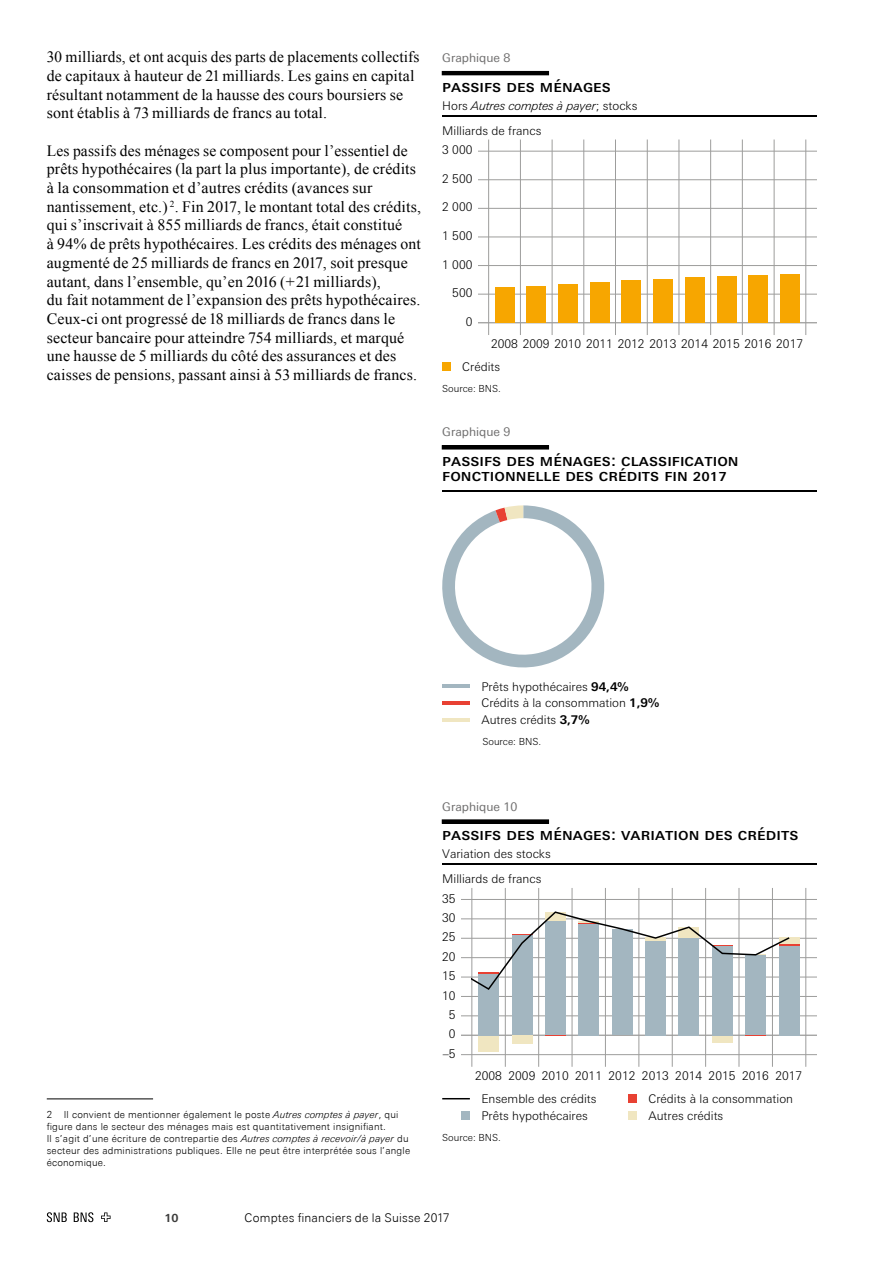
<style>
.page{position:relative;width:893px;height:1263px;background:#fff}
.page>*{position:absolute;margin:0;border:0;box-sizing:border-box;transform-origin:0 0}
.t1{font:500 16.5px/14.7px "Univers Nextfor SNBSC";color:#000}
.t2{font:15.75px/18.8px "Times New Roman";letter-spacing:.01em;color:#000}
.t3{font:300 12px/16.6px "Univers Nextfor SNB";color:#000}
.t4{font:300 12px "Univers Next Pro";letter-spacing:.02em;color:#000}
.t5{font:12px "Univers Next Pro";color:#706f6f}
.t6{font:700 11.25px "Univers Next Pro";color:#3c3c3b}
.t7{font:300 9.75px/12px "Univers Next Pro";letter-spacing:.02em;color:#000}
.t8{font:300 9.75px "Univers Nextfor SNB";color:#000}
.s1{font-style:italic}
.s2{font-weight:700}
</style>
<div class="page">
<svg style="left:101px;top:1212px;width:10px;height:10px"></svg>
<svg style="left:47px;top:1212px;width:20px;height:10px"></svg>
<svg style="left:74px;top:1212px;width:19px;height:10px"></svg>
<hr style="left:47px;top:1098px;width:106px;height:1px;background:#000">
<hr style="left:442px;top:71px;width:107px;height:4px;background:#000">
<hr style="left:442px;top:115px;width:374px;height:1px;background:#000">
<hr style="left:488px;top:140px;width:1px;height:194px;background:#9d9d9c">
<hr style="left:520px;top:140px;width:1px;height:194px;background:#9d9d9c">
<hr style="left:552px;top:140px;width:1px;height:194px;background:#9d9d9c">
<hr style="left:584px;top:140px;width:1px;height:194px;background:#9d9d9c">
<hr style="left:615px;top:140px;width:1px;height:194px;background:#9d9d9c">
<hr style="left:647px;top:140px;width:1px;height:194px;background:#9d9d9c">
<hr style="left:679px;top:140px;width:1px;height:194px;background:#9d9d9c">
<hr style="left:710px;top:140px;width:1px;height:194px;background:#9d9d9c">
<hr style="left:742px;top:140px;width:1px;height:194px;background:#9d9d9c">
<hr style="left:774px;top:140px;width:1px;height:194px;background:#9d9d9c">
<hr style="left:805px;top:140px;width:1px;height:194px;background:#9d9d9c">
<hr style="left:478px;top:294px;width:338px;height:1px;background:#9d9d9c">
<hr style="left:478px;top:265px;width:338px;height:1px;background:#9d9d9c">
<hr style="left:478px;top:237px;width:338px;height:1px;background:#9d9d9c">
<hr style="left:478px;top:208px;width:338px;height:1px;background:#9d9d9c">
<hr style="left:478px;top:179px;width:338px;height:1px;background:#9d9d9c">
<hr style="left:478px;top:151px;width:338px;height:1px;background:#9d9d9c">
<hr style="left:478px;top:322px;width:338px;height:1px;background:#9d9d9c">
<div style="left:495px;top:287px;width:19px;height:36px;background:#f7a600"></div>
<div style="left:527px;top:286px;width:19px;height:37px;background:#f7a600"></div>
<div style="left:558px;top:284px;width:19px;height:39px;background:#f7a600"></div>
<div style="left:590px;top:282px;width:19px;height:41px;background:#f7a600"></div>
<div style="left:622px;top:281px;width:19px;height:42px;background:#f7a600"></div>
<div style="left:654px;top:279px;width:19px;height:44px;background:#f7a600"></div>
<div style="left:685px;top:278px;width:19px;height:45px;background:#f7a600"></div>
<div style="left:717px;top:276px;width:19px;height:47px;background:#f7a600"></div>
<div style="left:749px;top:275px;width:19px;height:48px;background:#f7a600"></div>
<div style="left:780px;top:274px;width:19px;height:49px;background:#f7a600"></div>
<div style="left:442px;top:363px;width:9px;height:8px;background:#f7a600"></div>
<hr style="left:442px;top:446px;width:107px;height:3px;background:#000">
<hr style="left:442px;top:490px;width:374px;height:1px;background:#000">
<svg style="left:442px;top:505px;width:162px;height:162px"></svg>
<hr style="left:442px;top:685px;width:28px;height:3px;background:#a3b6c0">
<hr style="left:442px;top:701px;width:28px;height:4px;background:#e84133">
<hr style="left:442px;top:718px;width:28px;height:3px;background:#f0e6c1">
<hr style="left:442px;top:820px;width:107px;height:3px;background:#000">
<hr style="left:442px;top:863px;width:374px;height:2px;background:#000">
<hr style="left:472px;top:888px;width:1px;height:178px;background:#9d9d9c">
<hr style="left:505px;top:888px;width:1px;height:178px;background:#9d9d9c">
<hr style="left:538px;top:888px;width:1px;height:178px;background:#9d9d9c">
<hr style="left:572px;top:888px;width:1px;height:178px;background:#9d9d9c">
<hr style="left:605px;top:888px;width:1px;height:178px;background:#9d9d9c">
<hr style="left:639px;top:888px;width:1px;height:178px;background:#9d9d9c">
<hr style="left:672px;top:888px;width:1px;height:178px;background:#9d9d9c">
<hr style="left:705px;top:888px;width:1px;height:178px;background:#9d9d9c">
<hr style="left:739px;top:888px;width:1px;height:178px;background:#9d9d9c">
<hr style="left:772px;top:888px;width:1px;height:178px;background:#9d9d9c">
<hr style="left:805px;top:888px;width:1px;height:178px;background:#9d9d9c">
<hr style="left:461px;top:1054px;width:355px;height:1px;background:#9d9d9c">
<hr style="left:461px;top:1015px;width:355px;height:1px;background:#9d9d9c">
<hr style="left:461px;top:996px;width:355px;height:1px;background:#9d9d9c">
<hr style="left:461px;top:977px;width:355px;height:1px;background:#9d9d9c">
<hr style="left:461px;top:957px;width:355px;height:1px;background:#9d9d9c">
<hr style="left:461px;top:938px;width:355px;height:1px;background:#9d9d9c">
<hr style="left:461px;top:918px;width:355px;height:1px;background:#9d9d9c">
<hr style="left:461px;top:899px;width:355px;height:1px;background:#9d9d9c">
<hr style="left:461px;top:1034px;width:355px;height:2px;background:#9d9d9c">
<div style="left:479px;top:1035px;width:20px;height:17px;background:#f0e6c1"></div>
<div style="left:512px;top:1035px;width:20px;height:9px;background:#f0e6c1"></div>
<div style="left:712px;top:1035px;width:20px;height:8px;background:#f0e6c1"></div>
<div style="left:779px;top:938px;width:20px;height:6px;background:#f0e6c1"></div>
<svg style="left:545px;top:1035px;width:20px;height:1px"></svg>
<svg style="left:646px;top:1035px;width:20px;height:1px"></svg>
<svg style="left:679px;top:1035px;width:20px;height:1px"></svg>
<svg style="left:746px;top:1035px;width:20px;height:1px"></svg>
<hr style="left:779px;top:944px;width:20px;height:2px;background:#e84133">
<div style="left:479px;top:974px;width:20px;height:61px;background:#a3b6c0"></div>
<div style="left:512px;top:935px;width:20px;height:100px;background:#a3b6c0"></div>
<div style="left:545px;top:921px;width:20px;height:114px;background:#a3b6c0"></div>
<div style="left:579px;top:924px;width:20px;height:111px;background:#a3b6c0"></div>
<div style="left:612px;top:929px;width:20px;height:106px;background:#a3b6c0"></div>
<div style="left:646px;top:941px;width:20px;height:94px;background:#a3b6c0"></div>
<div style="left:679px;top:938px;width:20px;height:97px;background:#a3b6c0"></div>
<div style="left:712px;top:946px;width:20px;height:89px;background:#a3b6c0"></div>
<div style="left:746px;top:955px;width:20px;height:80px;background:#a3b6c0"></div>
<div style="left:779px;top:946px;width:20px;height:89px;background:#a3b6c0"></div>
<svg style="left:472px;top:910px;width:319px;height:81px"></svg>
<svg style="left:442px;top:1098px;width:28px;height:1px"></svg>
<div style="left:461px;top:1111px;width:9px;height:9px;background:#a3b6c0"></div>
<div style="left:628px;top:1094px;width:9px;height:9px;background:#e84133"></div>
<div style="left:628px;top:1111px;width:9px;height:9px;background:#f0e6c1"></div>
<p class="t2" style="left:47px;top:47px;width:374px">30 milliards, et ont acquis des parts de placements collectifs de capitaux à hauteur de 21 milliards. Les gains en capital résultant notamment de la hausse des cours boursiers se sont établis à 73 milliards de francs au total.</p>
<p class="t2" style="left:47px;top:140px;width:376px">Les passifs des ménages se composent pour l’essentiel de prêts hypothécaires (la part la plus importante), de crédits à la consommation et d’autres crédits (avances sur nantissement, etc.) <sup>2</sup>. Fin 2017, le montant total des crédits, qui s’inscrivait à 855 milliards de francs, était constitué<br>à 94% de prêts hypothécaires. Les crédits des ménages ont augmenté de 25 milliards de francs en 2017, soit presque autant, dans l’ensemble, qu’en 2016 (+ 21 milliards),<br>du fait notamment de l’expansion des prêts hypothécaires.<br>Ceux-ci ont progressé de 18 milliards de francs dans le secteur bancaire pour atteindre 754 milliards, et marqué une hausse de 5 milliards du côté des assurances et des caisses de pensions, passant ainsi à 53 milliards de francs.</p>
<p class="t5" style="left:442px;top:51px;width:70px">Graphique 8</p>
<p class="t1" style="left:442px;top:78px;width:170px">passifs des ménages</p>
<p class="t3" style="left:442px;top:93px;width:197px;line-height:24.6px">Hors <span class="s1">Autres comptes à payer</span>; stocks<br>Milliards de francs</p>
<p class="t3" style="left:442px;top:142px;width:32px">3 000</p>
<p class="t3" style="left:442px;top:170px;width:32px">2 500</p>
<p class="t3" style="left:442px;top:199px;width:32px">2 000</p>
<p class="t3" style="left:442px;top:227px;width:32px">1 500</p>
<p class="t3" style="left:442px;top:256px;width:32px">1 000</p>
<p class="t3" style="left:452px;top:285px;width:22px">500</p>
<p class="t3" style="left:466px;top:313px;width:8px">0</p>
<p class="t3" style="left:462px;top:333px;width:342px;line-height:22.8px;text-indent:29px">2008 2009 2010 2011 2012 2013 2014 2015 2016 2017<br>Crédits</p>
<p class="t8" style="left:442px;top:383px;width:60px">Source: BNS.</p>
<p class="t5" style="left:442px;top:425px;width:70px">Graphique 9</p>
<p class="t1" style="left:442px;top:453px;width:298px">passifs des ménages: classification fonctionnelle des crédits fin 2017</p>
<p class="t7" style="left:47px;top:1108px;width:365px">2 Il convient de mentionner également le poste <span class="s1">Autres comptes à payer</span>, qui figure dans le secteur des ménages mais est quantitativement insignifiant.<br>Il s’agit d’une écriture de contrepartie des <span class="s1">Autres comptes à recevoir/à payer</span> du secteur des administrations publiques. Elle ne peut être interprétée sous l’angle économique.</p>
<p class="t3" style="left:481px;top:678px;width:179px">Prêts hypothécaires <span class="s2">94,4%<br></span>Crédits à la consommation <span class="s2">1,9%<br></span>Autres crédits <span class="s2">3,7%</span></p>
<p class="t8" style="left:482px;top:736px;width:60px">Source: BNS.</p>
<p class="t5" style="left:442px;top:799px;width:77px">Graphique 10</p>
<p class="t1" style="left:442px;top:827px;width:358px">passifs des ménages: variation des crédits</p>
<p class="t3" style="left:442px;top:842px;width:110px;line-height:24.6px">Variation des stocks<br>Milliards de francs</p>
<p class="t3" style="left:442px;top:890px;width:15px">35</p>
<p class="t3" style="left:442px;top:909px;width:15px">30</p>
<p class="t3" style="left:442px;top:929px;width:15px">25</p>
<p class="t3" style="left:442px;top:948px;width:15px">20</p>
<p class="t3" style="left:442px;top:967px;width:15px">15</p>
<p class="t3" style="left:442px;top:987px;width:15px">10</p>
<p class="t3" style="left:449px;top:1006px;width:8px">5</p>
<p class="t3" style="left:449px;top:1026px;width:8px">0</p>
<p class="t3" style="left:443px;top:1045px;width:14px">–5</p>
<p class="t3" style="left:481px;top:1064px;width:322px;line-height:22.8px;text-indent:-6px">2008 2009 2010 2011 2012 2013 2014 2015 2016 2017<br>Ensemble des crédits</p>
<p class="t3" style="left:481px;top:1107px;width:108px">Prêts hypothécaires</p>
<p class="t3" style="left:648px;top:1090px;width:146px">Crédits à la consommation<br>Autres crédits</p>
<p class="t8" style="left:442px;top:1131px;width:60px">Source: BNS.</p>
<p class="t6" style="left:164px;top:1211px;width:16px">10</p>
<p class="t4" style="left:244px;top:1211px;width:206px">Comptes financiers de la Suisse 2017</p>
</div>
